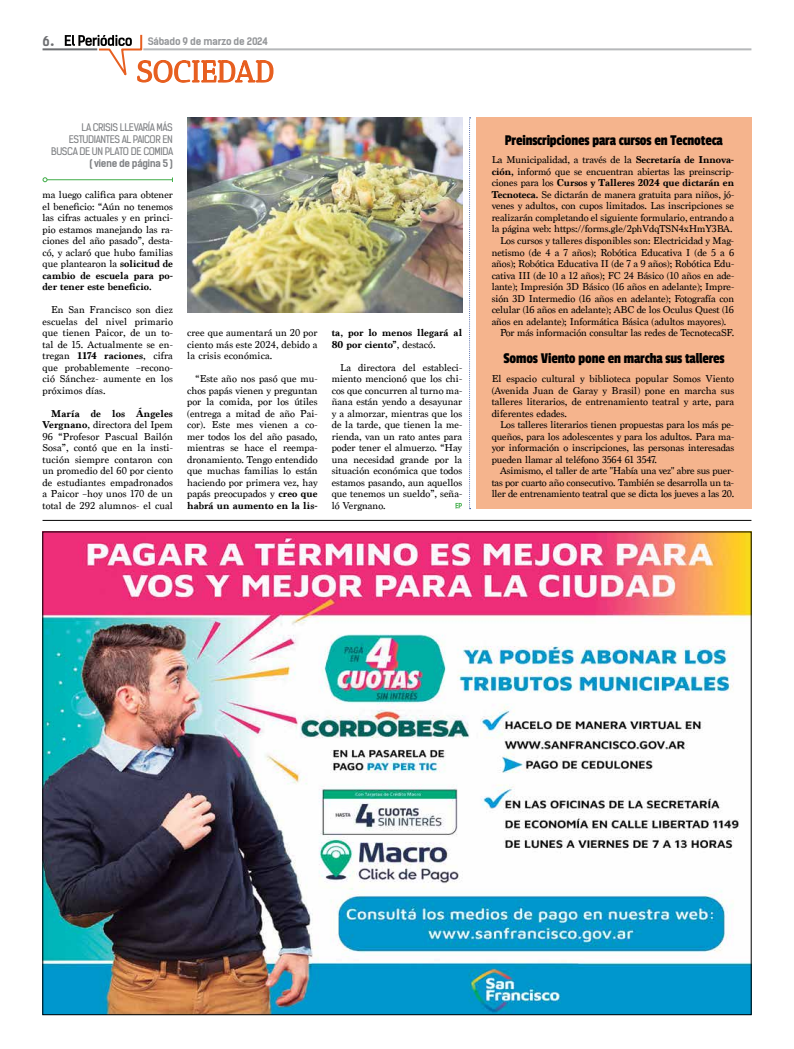
<style>
.page{position:relative;width:794px;height:1049px;background:#fff}
.page>*{position:absolute;margin:0;border:0;box-sizing:border-box;transform-origin:0 0}
.t1{font:15.6px "Passion One";letter-spacing:-.01em;color:#000;scale:.94 1}
.t2{font:700 13px "Kelson Sans";color:#6d6e71}
.t3{font:10.5px/11.5px "Marion";letter-spacing:-.01em;color:#000;text-align:justify}
.t4{font:700 10.5px/11.5px "Marion";letter-spacing:-.01em;color:#000}
.t5{font:10px/12px "Kelson Sans";letter-spacing:-.04em;color:#808285;text-align:right}
.t6{font:700 10px "Kelson Sans RU";letter-spacing:-.025em;color:#939598}
.t7{font:700 10px "Kelson Sans RU";letter-spacing:-.04em;color:#808285}
.s1{font-weight:700}
.s2{font-weight:400}
</style>
<div class="page">
<hr style="left:143px;top:48px;width:608px;height:2px;background:#b6b8ba">
<hr style="left:43px;top:48px;width:54px;height:2px;background:#6d6e71">
<hr style="left:47px;top:179px;width:125px;height:1px;background:#41ad49">
<svg style="left:43px;top:177px;width:5px;height:5px"></svg>
<hr style="left:43px;top:520px;width:708px;height:1px;background:#000">
<svg style="left:65px;top:34px;width:210px;height:49px"></svg>
<svg style="left:455px;top:503px;width:7px;height:5px"></svg>
<img style="left:45px;top:534px;width:704px;height:479px">
<div style="left:476px;top:117px;width:275px;height:392px;background:#f5b48d"></div>
<svg style="left:469px;top:117px;width:1px;height:392px"></svg>
<img style="left:187px;top:117px;width:275px;height:196px">
<p class="t2" style="left:43px;top:34px;width:14px">6•</p>
<p class="t6" style="left:148px;top:35px;width:122px">Sábado 9 de marzo de 2024</p>
<p class="t5" style="left:51px;top:121px;width:124px">LA CRISIS LLEVARÍA MÁS<br>ESTUDIANTES AL PAICOR EN<br>BUSCA DE UN PLATO DE COMIDA</p>
<p class="t7" style="left:90px;top:157px;width:85px">( viene de página 5 )</p>
<p class="t3" style="left:43px;top:189px;width:132px">ma luego califica para obtener el beneficio: “Aún no tenemos las cifras actuales y en princi&shy;pio estamos manejando las ra&shy;ciones del año pasado”, desta&shy;có, y aclaró que hubo familias que plantearon la <span class="s1">solicitud de cambio de escuela para po&shy;der tener este beneficio.</span></p>
<p class="t3" style="left:43px;top:304px;width:132px;text-indent:9px">En San Francisco son diez escuelas del nivel primario que tienen Paicor, de un to&shy;tal de 15. Actualmente se en&shy;tregan <span class="s1">1174 raciones</span>, cifra que probablemente –recono&shy;ció Sánchez- aumente en los próximos días.</p>
<p class="t3" style="left:43px;top:408px;width:132px;text-indent:9px"><span class="s1">María de los Ángeles Vergnano</span>, directora del Ipem 96 “Profesor Pascual Bailón Sosa”, contó que en la insti&shy;tución siempre contaron con un promedio del 60 por ciento de estudiantes empadronados a Paicor –hoy unos 170 de un total de 292 alumnos- el cual</p>
<p class="t3" style="left:187px;top:327px;width:132px">cree que aumentará un 20 por ciento más este 2024, debido a la crisis económica.</p>
<p class="t3" style="left:187px;top:373px;width:132px;text-indent:9px">“Este año nos pasó que mu&shy;chos papás vienen y preguntan por la comida, por los útiles (entrega a mitad de año Pai&shy;cor). Este mes vienen a co&shy;mer todos los del año pasado, mientras se hace el reempa&shy;dronamiento. Tengo entendido que muchas familias lo están haciendo por primera vez, hay papás preocupados y <span class="s1">creo que habrá un aumento en la lis-</span></p>
<p class="t4" style="left:332px;top:327px;width:132px">ta, por lo menos llegará al<br>80 por ciento”<span class="s2">, destacó.</span></p>
<p class="t3" style="left:332px;top:362px;width:132px;text-indent:9px">La directora del estableci&shy;miento mencionó que los chi&shy;cos que concurren al turno ma&shy;ñana están yendo a desayunar y a almorzar, mientras que los de la tarde, que tienen la me&shy;rienda, van un rato antes para poder tener el almuerzo. “Hay una necesidad grande por la situación económica que todos estamos pasando, aun aquellos que tenemos un sueldo”, seña&shy;ló Vergnano.</p>
<h1 class="t1" style="left:505px;top:132px;width:233px">Preinscripciones para cursos en Tecnoteca</h1>
<p class="t3" style="left:492px;top:154px;width:244px">La Municipalidad, a través de la <span class="s1">Secretaría de Innova-</span></p>
<p class="t3" style="left:492px;top:166px;width:244px"><span class="s1">ción,</span> informó que se encuentran abiertas las preinscrip-</p>
<p class="t4" style="left:492px;top:177px;width:244px"><span class="s2">ciones para los</span> Cursos y Talleres 2024 que dictarán en</p>
<p class="t3" style="left:492px;top:189px;width:244px"><span class="s1">Tecnoteca.</span> Se dictarán de manera gratuita para niños, jó-</p>
<p class="t3" style="left:492px;top:200px;width:244px">venes y adultos, con cupos limitados. Las inscripciones se</p>
<p class="t3" style="left:492px;top:212px;width:244px">realizarán completando el siguiente formulario, entrando a</p>
<p class="t3" style="left:492px;top:223px;width:242px">la página web: https://forms.gle/2phVdqTSN4xHmY3BA.</p>
<p class="t3" style="left:500px;top:235px;width:235px">Los cursos y talleres disponibles son: Electricidad y Mag-</p>
<p class="t3" style="left:492px;top:246px;width:244px">netismo (de 4 a 7 años); Robótica Educativa I (de 5 a 6</p>
<p class="t3" style="left:492px;top:258px;width:244px">años); Robótica Educativa II (de 7 a 9 años); Robótica Edu-</p>
<p class="t3" style="left:492px;top:269px;width:244px">cativa III (de 10 a 12 años); FC 24 Básico (10 años en ade-</p>
<p class="t3" style="left:492px;top:281px;width:244px">lante); Impresión 3D Básico (16 años en adelante); Impre-</p>
<p class="t3" style="left:492px;top:292px;width:244px">sión 3D Intermedio (16 años en adelante); Fotografía con</p>
<p class="t3" style="left:492px;top:304px;width:244px">celular (16 años en adelante); ABC de los Oculus Quest (16</p>
<p class="t3" style="left:492px;top:316px;width:236px">años en adelante); Informática Básica (adultos mayores).</p>
<p class="t3" style="left:500px;top:327px;width:235px">Por más información consultar las redes de TecnotecaSF.</p>
<p class="t3" style="left:492px;top:373px;width:244px">El espacio cultural y biblioteca popular Somos Viento (Avenida Juan de Garay y Brasil) pone en marcha sus talleres literarios, de entrenamiento teatral y arte, para diferentes edades.</p>
<p class="t3" style="left:492px;top:419px;width:244px;text-indent:9px">Los talleres literarios tienen propuestas para los más pe&shy;queños, para los adolescentes y para los adultos. Para ma&shy;yor información o inscripciones, las personas interesadas pueden llamar al teléfono 3564 61 3547.</p>
<p class="t3" style="left:492px;top:465px;width:244px;text-indent:9px">Asimismo, el taller de arte "Había una vez" abre sus puer&shy;tas por cuarto año consecutivo. También se desarrolla un ta&shy;ller de entrenamiento teatral que se dicta los jueves a las 20.</p>
<h1 class="t1" style="left:503px;top:350px;width:237px">Somos Viento pone en marcha sus talleres</h1>
</div>
